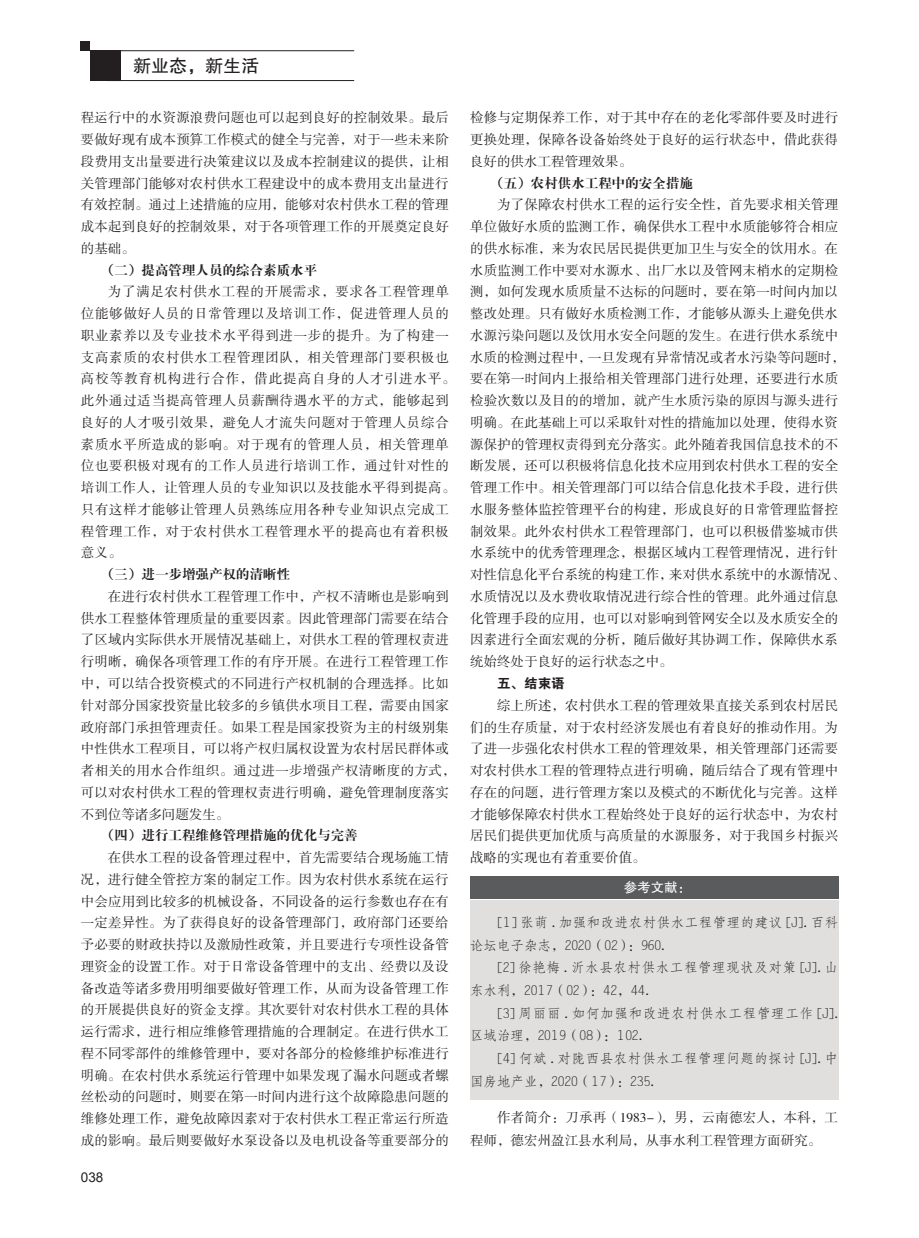
<style>
.page{position:relative;width:919px;height:1238px;background:#fff}
.page>*{position:absolute;margin:0;border:0;box-sizing:border-box;transform-origin:0 0}
.t1{font:18px "FZHTK GBK1 0";color:#231f20}
.t2{font:13.5px/21.8px "FZSSK GBK1 0";letter-spacing:.01em;color:#231f20;text-align:justify}
.t3{font:13.5px/21.8px "FZSSK GBK1 0";letter-spacing:.05em;color:#231f20}
.t4{font:13.5px/22.6px "FZFSK GBK1 0";letter-spacing:.035em;color:#231f20}
.t5{font:13.5px "H Ya 4 gj";color:#231f20}
.t6{font:13.5px/22.6px "FZFSK GBK1 0";letter-spacing:.055em;color:#231f20}
.t7{font:13.5px "FZDHTK GBK1 0";color:#231f20}
.t8{font:13.5px "FZHTK GBK1 0";color:#fff}
.t9{font:13.5px "Arial";color:#231f20}
</style>
<div class="page">
<hr style="left:106px;top:80px;width:248px;height:1px;background:#231f20">
<hr style="left:106px;top:50px;width:248px;height:1px;background:#231f20">
<div style="left:81px;top:41px;width:9px;height:9px;background:#231f20"></div>
<div style="left:90px;top:50px;width:30px;height:31px;background:#231f20"></div>
<div style="left:470px;top:876px;width:368px;height:22px;background:#595b5d"></div>
<div style="left:470px;top:900px;width:368px;height:64px;background:#e0dfde"></div>
<div style="left:470px;top:945px;width:368px;height:64px;background:#e0dfde"></div>
<div style="left:470px;top:991px;width:368px;height:63px;background:#e0dfde"></div>
<div style="left:470px;top:1036px;width:368px;height:64px;background:#e0dfde"></div>
<h1 class="t1" style="left:133px;top:56px;width:127px">新业态，新生活</h1>
<p class="t2" style="left:81px;top:107px;width:369px">程运行中的水资源浪费问题也可以起到良好的控制效果。最后要做好现有成本预算工作模式的健全与完善，对于一些未来阶段费用支出量要进行决策建议以及成本控制建议的提供，让相关管理部门能够对农村供水工程建设中的成本费用支出量进行有效控制。通过上述措施的应用，能够对农村供水工程的管理成本起到良好的控制效果，对于各项管理工作的开展奠定良好的基础。</p>
<p class="t5" style="left:101px;top:263px;width:218px">（二）提高管理人员的综合素质水平</p>
<p class="t3" style="left:81px;top:281px;width:376px;text-indent:27px">为了满足农村供水工程的开展需求，要求各工程管理单位能够做好人员的日常管理以及培训工作，促进管理人员的职业素养以及专业技术水平得到进一步的提升。为了构建一支高素质的农村供水工程管理团队，相关管理部门要积极也高校等教育机构进行合作，借此提高自身的人才引进水平。此外通过适当提高管理人员薪酬待遇水平的方式，能够起到良好的人才吸引效果，避免人才流失问题对于管理人员综合素质水平所造成的影响。对于现有的管理人员，相关管理单位也要积极对现有的工作人员进行培训工作，通过针对性的培训工作人，让管理人员的专业知识以及技能水平得到提高。只有这样才能够让管理人员熟练应用各种专业知识点完成工程管理工作，对于农村供水工程管理水平的提高也有着积极意义。</p>
<p class="t5" style="left:101px;top:567px;width:191px">（三）进一步增强产权的清晰性</p>
<p class="t2" style="left:81px;top:586px;width:376px;text-align:left;text-indent:27px">在进行农村供水工程管理工作中，产权不清晰也是影响到供水工程整体管理质量的重要因素。因此管理部门需要在结合了区域内实际供水开展情况基础上，对供水工程的管理权责进行明晰，确保各项管理工作的有序开展。在进行工程管理工作中，可以结合投资模式的不同进行产权机制的合理选择。比如针对部分国家投资量比较多的乡镇供水项目工程，需要由国家政府部门承担管理责任。如果工程是国家投资为主的村级别集中性供水工程项目，可以将产权归属权设置为农村居民群体或者相关的用水合作组织。通过进一步增强产权清晰度的方式，可以对农村供水工程的管理权责进行明确，避免管理制度落实不到位等诸多问题发生。</p>
<p class="t5" style="left:101px;top:828px;width:258px">（四）进行工程维修管理措施的优化与完善</p>
<p class="t2" style="left:81px;top:847px;width:369px;text-indent:27px">在供水工程的设备管理过程中，首先需要结合现场施工情况，进行健全管控方案的制定工作。因为农村供水系统在运行中会应用到比较多的机械设备，不同设备的运行参数也存在有一定差异性。为了获得良好的设备管理部门，政府部门还要给予必要的财政扶持以及激励性政策，并且要进行专项性设备管理资金的设置工作。对于日常设备管理中的支出、经费以及设备改造等诸多费用明细要做好管理工作，从而为设备管理工作的开展提供良好的资金支撑。其次要针对农村供水工程的具体运行需求，进行相应维修管理措施的合理制定。在进行供水工程不同零部件的维修管理中，要对各部分的检修维护标准进行明确。在农村供水系统运行管理中如果发现了漏水问题或者螺丝松动的问题时，则要在第一时间内进行这个故障隐患问题的维修处理工作，避免故障因素对于农村供水工程正常运行所造成的影响。最后则要做好水泵设备以及电机设备等重要部分的</p>
<p class="t9" style="left:81px;top:1167px;width:24px">038</p>
<p class="t2" style="left:470px;top:107px;width:369px">检修与定期保养工作，对于其中存在的老化零部件要及时进行更换处理，保障各设备始终处于良好的运行状态中，借此获得良好的供水工程管理效果。</p>
<p class="t5" style="left:490px;top:176px;width:204px">（五）农村供水工程中的安全措施</p>
<p class="t2" style="left:470px;top:194px;width:376px;text-align:left;text-indent:27px">为了保障农村供水工程的运行安全性，首先要求相关管理单位做好水质的监测工作，确保供水工程中水质能够符合相应的供水标准，来为农民居民提供更加卫生与安全的饮用水。在水质监测工作中要对水源水、出厂水以及管网末梢水的定期检测，如何发现水质质量不达标的问题时，要在第一时间内加以整改处理。只有做好水质检测工作，才能够从源头上避免供水水源污染问题以及饮用水安全问题的发生。在进行供水系统中水质的检测过程中，一旦发现有异常情况或者水污染等问题时，要在第一时间内上报给相关管理部门进行处理，还要进行水质检验次数以及目的的增加，就产生水质污染的原因与源头进行明确。在此基础上可以采取针对性的措施加以处理，使得水资源保护的管理权责得到充分落实。此外随着我国信息技术的不断发展，还可以积极将信息化技术应用到农村供水工程的安全管理工作中。相关管理部门可以结合信息化技术手段，进行供水服务整体监控管理平台的构建，形成良好的日常管理监督控制效果。此外农村供水工程管理部门，也可以积极借鉴城市供水系统中的优秀管理理念，根据区域内工程管理情况，进行针对性信息化平台系统的构建工作，来对供水系统中的水源情况、水质情况以及水费收取情况进行综合性的管理。此外通过信息化管理手段的应用，也可以对影响到管网安全以及水质安全的因素进行全面宏观的分析，随后做好其协调工作，保障供水系统始终处于良好的运行状态之中。</p>
<p class="t7" style="left:497px;top:676px;width:69px">五、结束语</p>
<p class="t2" style="left:470px;top:695px;width:369px;text-indent:27px">综上所述，农村供水工程的管理效果直接关系到农村居民们的生存质量，对于农村经济发展也有着良好的推动作用。为了进一步强化农村供水工程的管理效果，相关管理部门还需要对农村供水工程的管理特点进行明确，随后结合了现有管理中存在的问题，进行管理方案以及模式的不断优化与完善。这样才能够保障农村供水工程始终处于良好的运行状态中，为农村居民们提供更加优质与高质量的水源服务，对于我国乡村振兴战略的实现也有着重要价值。</p>
<p class="t8" style="left:623px;top:880px;width:69px">参考文献：</p>
<p class="t4" style="left:470px;top:911px;width:369px;text-indent:27px">[1] 张萌 . 加强和改进农村供水工程管理的建议 [J]. 百科论坛电子杂志，2020（02）：960.</p>
<p class="t4" style="left:470px;top:956px;width:369px;text-indent:27px">[2] 徐艳梅 . 沂水县农村供水工程管理现状及对策 [J]. 山东水利，2017（02）：42，44.</p>
<p class="t6" style="left:470px;top:1001px;width:369px;text-indent:27px">[3] 周丽丽 . 如何加强和改进农村供水工程管理工作 [J].区域治理，2019（08）：102.</p>
<p class="t4" style="left:470px;top:1047px;width:369px;text-indent:27px">[4] 何斌 . 对陇西县农村供水工程管理问题的探讨 [J]. 中国房地产业，2020（17）：235.</p>
<p class="t2" style="left:470px;top:1106px;width:369px;line-height:22.6px;text-indent:27px">作者简介：刀承再（1983-），男，云南德宏人，本科，工程师，德宏州盈江县水利局，从事水利工程管理方面研究。</p>
</div>
